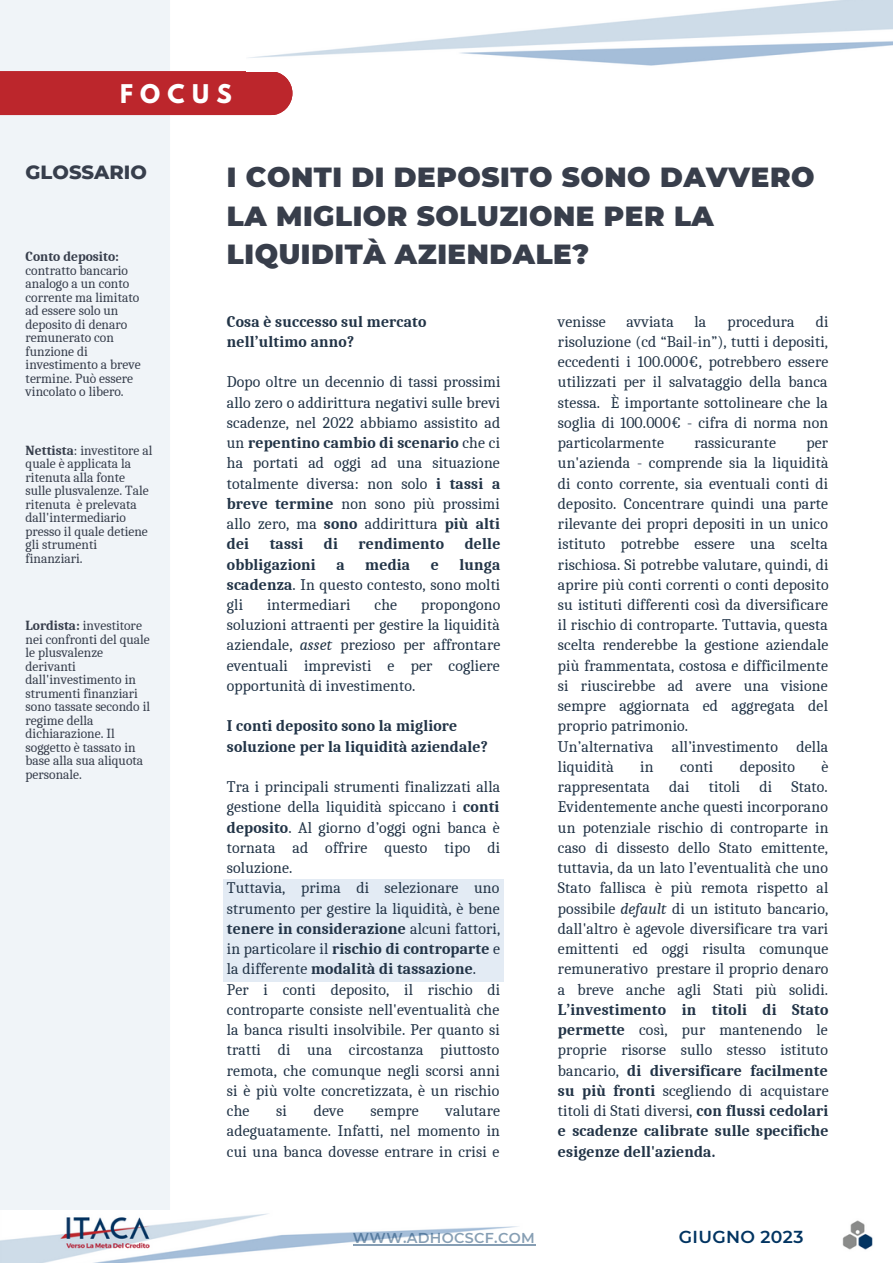
<style>
.page{position:relative;width:893px;height:1264px;background:#fff}
.page>*{position:absolute;margin:0;border:0;box-sizing:border-box;transform-origin:0 0}
.t1{font:900 27.6px/38.2px "Montserrat";letter-spacing:.02em;color:#383e4b}
.t2{font:700 22.8px "League Spartan";letter-spacing:.32em;color:#fff}
.t3{font:800 19.5px "Montserrat";color:#373e4c}
.t4{font:600 17.25px "Montserrat";letter-spacing:.02em;color:#023461}
.t5{font:15.75px/20.2px "Caladea";letter-spacing:.01em;color:#223447;text-align:justify}
.t6{font:700 15.75px/20.2px "Caladea";letter-spacing:.01em;color:#223447}
.t7{font:600 14.25px "Montserrat";letter-spacing:.02em;color:#023461}
.t8{font:13.5px/13.5px "Caladea";color:#373e4c}
.s1{font-weight:700}
.s2{font-style:italic}
</style>
<div class="page">
<div style="left:0;top:0;width:170px;height:1210px;background:#f0f4f8"></div>
<div style="left:0;top:71px;width:292px;height:44px;background:#bc262c"></div>
<img style="left:0;top:1213px;width:873px;height:49px">
<div style="left:223px;top:879px;width:280px;height:102px;background:#e3ebf4"></div>
<hr style="left:353px;top:1243px;width:182px;height:2px;background:#023461">
<p class="t2" style="left:120px;top:82px;width:113px">FOCUS</p>
<p class="t3" style="left:26px;top:160px;width:123px">GLOSSARIO</p>
<p class="t8" style="left:26px;top:250px;width:117px"><span class="s1">Conto deposito: </span>contratto bancario analogo a un conto corrente ma limitato ad essere solo un deposito di denaro remunerato con funzione di investimento a breve termine. Può essere vincolato o libero.</p>
<p class="t8" style="left:26px;top:443px;width:128px"><span class="s1">Nettista</span>: investitore al quale è applicata la ritenuta alla fonte sulle plusvalenze. Tale ritenuta è prelevata dall'intermediario presso il quale detiene gli strumenti finanziari.</p>
<p class="t8" style="left:26px;top:619px;width:126px"><span class="s1">Lordista:</span> investitore nei confronti del quale le plusvalenze derivanti dall'investimento in strumenti finanziari sono tassate secondo il regime della dichiarazione. Il soggetto è tassato in base alla sua aliquota personale.</p>
<p class="t1" style="left:227px;top:158px;width:589px">I CONTI DI DEPOSITO SONO DAVVERO<br>LA MIGLIOR SOLUZIONE PER LA<br>LIQUIDITÀ AZIENDALE?</p>
<p class="t6" style="left:227px;top:311px;width:201px">Cosa è successo sul mercato nell’ultimo anno?</p>
<p class="t5" style="left:227px;top:372px;width:275px">Dopo oltre un decennio di tassi prossimi allo zero o addirittura negativi sulle brevi scadenze, nel 2022 abbiamo assistito ad un <span class="s1">repentino cambio di scenario</span> che ci ha portati ad oggi ad una situazione totalmente diversa: non solo <span class="s1">i tassi a breve termine</span> non sono più prossimi allo zero, ma <span class="s1">sono</span> addirittura <span class="s1">più alti dei</span></p>
<p class="t6" style="left:270px;top:534px;width:35px">tassi</p>
<p class="t6" style="left:324px;top:534px;width:15px">di</p>
<p class="t6" style="left:358px;top:534px;width:87px">rendimento</p>
<p class="t6" style="left:465px;top:534px;width:37px">delle</p>
<p class="t6" style="left:227px;top:554px;width:90px">obbligazioni</p>
<p class="t6" style="left:336px;top:554px;width:10px">a</p>
<p class="t6" style="left:365px;top:554px;width:46px">media</p>
<p class="t6" style="left:431px;top:554px;width:10px">e</p>
<p class="t5" style="left:227px;top:554px;width:275px;text-indent:232px"><span class="s1">lunga scadenza</span>. In questo contesto, sono molti gli</p>
<p class="t5" style="left:267px;top:594px;width:85px">intermediari</p>
<p class="t5" style="left:374px;top:594px;width:24px">che</p>
<p class="t5" style="left:227px;top:594px;width:275px;text-indent:194px">propongono soluzioni attraenti per gestire la liquidità aziendale, <span class="s2">asset</span> prezioso per affrontare eventuali imprevisti e per cogliere opportunità di investimento.</p>
<p class="t6" style="left:227px;top:716px;width:262px">I conti deposito sono la migliore soluzione per la liquidità aziendale?</p>
<p class="t5" style="left:227px;top:777px;width:275px">Tra i principali strumenti finalizzati alla gestione della liquidità spiccano i <span class="s1">conti deposito</span>. Al giorno d’oggi ogni banca è tornata ad offrire questo tipo di soluzione.</p>
<p class="t5" style="left:227px;top:878px;width:275px">Tuttavia, prima di selezionare uno strumento per gestire la liquidità, è bene <span class="s1">tenere in considerazione</span> alcuni fattori, in particolare il <span class="s1">rischio di controparte</span> e la differente <span class="s1">modalità di tassazione</span>.</p>
<p class="t5" style="left:227px;top:979px;width:275px">Per i conti deposito, il rischio di controparte consiste nell'eventualità che la banca risulti insolvibile. Per quanto si tratti di una circostanza piuttosto remota, che comunque negli scorsi anni si è più volte concretizzata, è un rischio che</p>
<p class="t5" style="left:227px;top:1100px;width:275px;text-indent:219px">valutare adeguatamente. Infatti, nel momento in cui una banca dovesse entrare in crisi e</p>
<p class="t5" style="left:276px;top:1100px;width:12px">si</p>
<p class="t5" style="left:314px;top:1100px;width:31px">deve</p>
<p class="t5" style="left:370px;top:1100px;width:50px">sempre</p>
<p class="t5" style="left:558px;top:311px;width:49px">venisse</p>
<p class="t5" style="left:626px;top:311px;width:49px">avviata</p>
<p class="t5" style="left:694px;top:311px;width:13px">la</p>
<p class="t5" style="left:727px;top:311px;width:69px">procedura</p>
<p class="t5" style="left:558px;top:311px;width:272px;text-indent:258px">di risoluzione (cd “Bail-in”), tutti i depositi, eccedenti i 100.000€, potrebbero essere utilizzati per il salvataggio della banca stessa. È importante sottolineare che la soglia di 100.000€ - cifra di norma non particolarmente</p>
<p class="t5" style="left:694px;top:433px;width:83px">rassicurante</p>
<p class="t5" style="left:558px;top:433px;width:272px;text-indent:248px">per un'azienda - comprende sia la liquidità di conto corrente, sia eventuali conti di deposito. Concentrare quindi una parte rilevante dei propri depositi in un unico istituto potrebbe essere una scelta rischiosa. Si potrebbe valutare, quindi, di aprire più conti correnti o conti deposito su istituti differenti così da diversificare il rischio di controparte. Tuttavia, questa scelta renderebbe la gestione aziendale più frammentata, costosa e difficilmente si riuscirebbe ad avere una visione sempre aggiornata ed aggregata del proprio patrimonio.</p>
<p class="t5" style="left:558px;top:736px;width:272px">Un’alternativa all’investimento della liquidità</p>
<p class="t5" style="left:558px;top:756px;width:272px;text-indent:263px">è rappresentata dai titoli di Stato.<br>Evidentemente anche questi incorporano un potenziale rischio di controparte in caso di dissesto dello Stato emittente, tuttavia, da un lato l’eventualità che uno Stato fallisca è più remota rispetto al possibile <span class="s2">default</span> di un istituto bancario, dall'altro è agevole diversificare tra vari emittenti ed oggi risulta comunque remunerativo prestare il proprio denaro a breve anche agli Stati più solidi.<br><span class="s1">L’investimento in titoli di Stato permette</span> così, pur mantenendo le proprie risorse sullo stesso istituto bancario, <span class="s1">di diversificare facilmente su più fronti</span> scegliendo di acquistare titoli di Stati diversi, <span class="s1">con flussi cedolari e scadenze calibrate sulle specifiche esigenze dell'azienda.</span></p>
<p class="t5" style="left:640px;top:756px;width:15px">in</p>
<p class="t5" style="left:680px;top:756px;width:35px">conti</p>
<p class="t5" style="left:739px;top:756px;width:57px">deposito</p>
<p class="t7" style="left:353px;top:1229px;width:183px">WWW.ADHOCSCF.COM</p>
<p class="t4" style="left:678px;top:1226px;width:126px">GIUGNO 2023</p>
</div>
